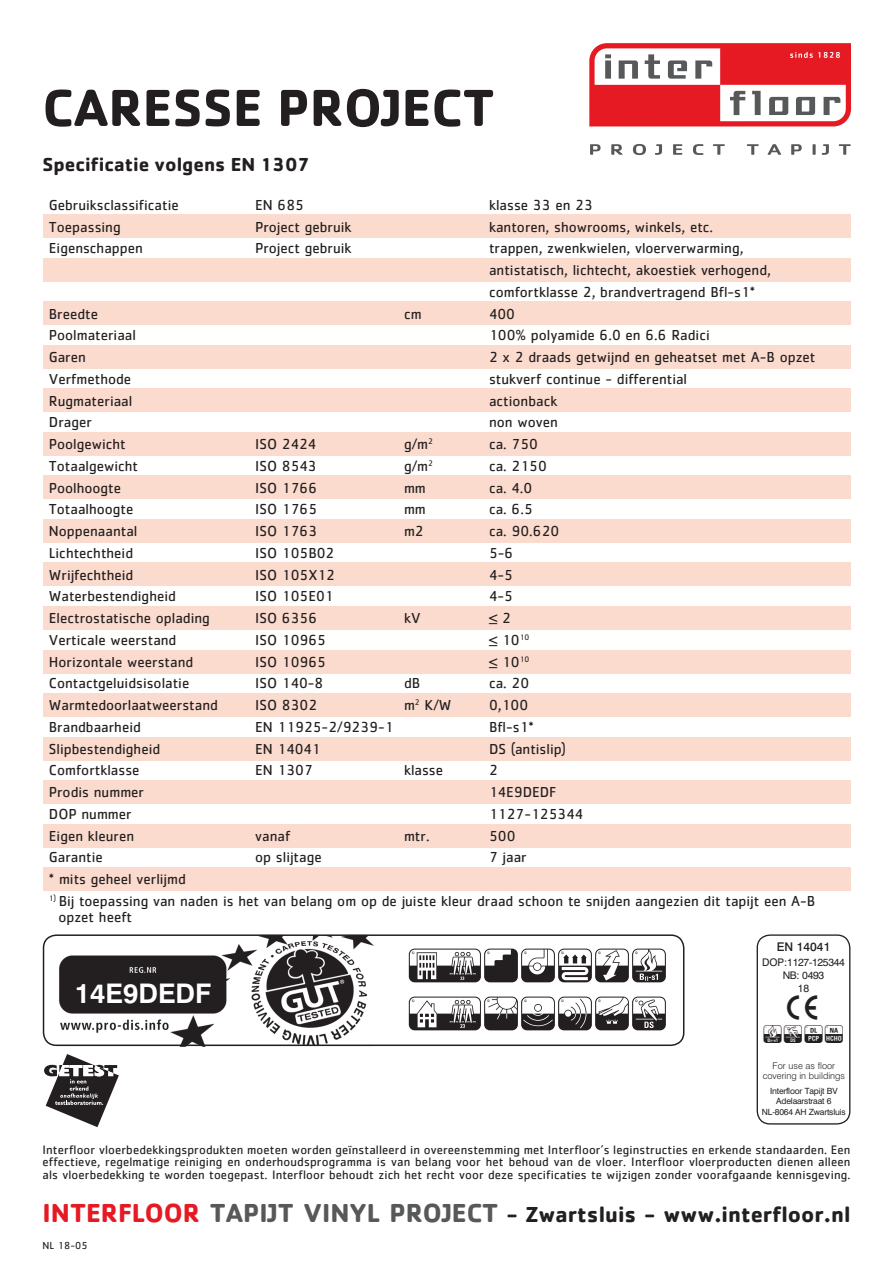
<style>
.page{position:relative;width:893px;height:1263px;background:#fff}
.page>*{position:absolute;margin:0;border:0;box-sizing:border-box;transform-origin:0 0}
.t1{font:67.5px "Floor Symbols II Covering Standard";color:#231f20}
.t2{font:700 54px "Cachet";color:#231f20}
.t3{font:700 27px "Swiss 721 BT";color:#fff}
.t4{font:700 22.5px "Cachet";color:#231f20}
.t5{font:700 19.5px "Cachet";color:#231f20}
.t6{font:15px/21.8px "Cachet";color:#231f20}
.t7{font:12.75px/12.8px "Cachet";letter-spacing:.01em;color:#231f20;text-align:justify}
.t8{font:500 12px "Swiss 721 BT";color:#231f20}
.t9{font:10.5px/13.2px "Swiss 721 BT";letter-spacing:-.03em;color:#231f20;text-align:center}
.t10{font:10.5px "Cachet";color:#231f20}
.t11{font:300 9.15px/9.9px "Swiss 721 BT";color:#231f20;text-align:center}
.t12{font:8.55px/10.5px "Swiss 721 BT";letter-spacing:-.02em;color:#231f20;text-align:center}
.s1{font-size:27px;color:#e51a23}
.s2{font-size:27px;color:#57585a}
</style>
<div class="page">
<div style="left:43px;top:215px;width:807px;height:23px;background:#fbdbcd"></div>
<div style="left:43px;top:258px;width:807px;height:24px;background:#fbdbcd"></div>
<div style="left:43px;top:302px;width:807px;height:23px;background:#fbdbcd"></div>
<div style="left:43px;top:345px;width:807px;height:24px;background:#fbdbcd"></div>
<div style="left:43px;top:389px;width:807px;height:23px;background:#fbdbcd"></div>
<div style="left:43px;top:432px;width:807px;height:24px;background:#fbdbcd"></div>
<div style="left:43px;top:476px;width:807px;height:23px;background:#fbdbcd"></div>
<div style="left:43px;top:519px;width:807px;height:24px;background:#fbdbcd"></div>
<div style="left:43px;top:563px;width:807px;height:23px;background:#fbdbcd"></div>
<div style="left:43px;top:606px;width:807px;height:24px;background:#fbdbcd"></div>
<div style="left:43px;top:650px;width:807px;height:23px;background:#fbdbcd"></div>
<div style="left:43px;top:693px;width:807px;height:24px;background:#fbdbcd"></div>
<div style="left:43px;top:737px;width:807px;height:23px;background:#fbdbcd"></div>
<div style="left:43px;top:780px;width:807px;height:24px;background:#fbdbcd"></div>
<div style="left:43px;top:824px;width:807px;height:23px;background:#fbdbcd"></div>
<div style="left:43px;top:867px;width:807px;height:24px;background:#fbdbcd"></div>
<svg style="left:589px;top:43px;width:262px;height:84px"></svg>
<svg style="left:590px;top:144px;width:11px;height:11px"></svg>
<svg style="left:611px;top:144px;width:12px;height:11px"></svg>
<svg style="left:633px;top:144px;width:13px;height:11px"></svg>
<svg style="left:655px;top:144px;width:7px;height:11px"></svg>
<svg style="left:673px;top:144px;width:9px;height:11px"></svg>
<svg style="left:693px;top:144px;width:10px;height:11px"></svg>
<svg style="left:713px;top:144px;width:12px;height:11px"></svg>
<svg style="left:747px;top:144px;width:12px;height:11px"></svg>
<svg style="left:768px;top:144px;width:13px;height:11px"></svg>
<svg style="left:791px;top:144px;width:11px;height:11px"></svg>
<svg style="left:813px;top:144px;width:3px;height:11px"></svg>
<svg style="left:822px;top:144px;width:7px;height:11px"></svg>
<svg style="left:839px;top:144px;width:12px;height:11px"></svg>
<svg style="left:44px;top:1054px;width:75px;height:73px"></svg>
<img style="left:59px;top:937px;width:315px;height:106px">
<div style="left:43px;top:934px;width:641px;height:112px;border:2px solid #231f20;border-radius:13px"></div>
<div style="left:67px;top:981px;width:152px;height:23px;background:#231f20"></div>
<div style="left:757px;top:934px;width:93px;height:190px;border:1px solid #231f20;border-radius:13px"></div>
<h2 class="t2" style="left:43px;top:73px;width:454px">CARESSE PROJECT</h2>
<h3 class="t5" style="left:43px;top:152px;width:269px">Specificatie volgens EN 1307</h3>
<p class="t6" style="left:49px;top:194px;width:131px">Gebruiksclassificatie</p>
<p class="t6" style="left:255px;top:194px;width:50px">EN 685</p>
<p class="t6" style="left:489px;top:194px;width:105px">klasse 33 en 23</p>
<p class="t6" style="left:49px;top:215px;width:73px">Toepassing</p>
<p class="t6" style="left:255px;top:215px;width:98px">Project gebruik</p>
<p class="t6" style="left:489px;top:215px;width:226px">kantoren, showrooms, winkels, etc.</p>
<p class="t6" style="left:49px;top:237px;width:96px">Eigenschappen</p>
<p class="t6" style="left:255px;top:237px;width:98px">Project gebruik</p>
<p class="t6" style="left:489px;top:237px;width:283px">trappen, zwenkwielen, vloerverwarming, antistatisch, lichtecht, akoestiek verhogend, comfortklasse 2, brandvertragend Bfl-s1*</p>
<p class="t6" style="left:49px;top:302px;width:51px">Breedte</p>
<p class="t6" style="left:404px;top:302px;width:19px">cm</p>
<p class="t6" style="left:489px;top:302px;width:27px">400</p>
<p class="t6" style="left:49px;top:324px;width:89px">Poolmateriaal</p>
<p class="t6" style="left:489px;top:324px;width:222px">100% polyamide 6.0 en 6.6 Radici</p>
<p class="t6" style="left:49px;top:346px;width:39px">Garen</p>
<p class="t6" style="left:489px;top:346px;width:328px">2 x 2 draads getwijnd en geheatset met A-B opzet</p>
<p class="t6" style="left:49px;top:368px;width:84px">Verfmethode</p>
<p class="t6" style="left:489px;top:368px;width:200px">stukverf continue - differential</p>
<p class="t6" style="left:49px;top:389px;width:85px">Rugmateriaal</p>
<p class="t6" style="left:489px;top:389px;width:70px">actionback</p>
<p class="t6" style="left:49px;top:411px;width:44px">Drager</p>
<p class="t6" style="left:489px;top:411px;width:70px">non woven</p>
<p class="t6" style="left:49px;top:433px;width:78px">Poolgewicht</p>
<p class="t6" style="left:255px;top:433px;width:63px">ISO 2424</p>
<p class="t6" style="left:404px;top:433px;width:31px">g/m<sup>2</sup></p>
<p class="t6" style="left:489px;top:433px;width:51px">ca. 750</p>
<p class="t6" style="left:49px;top:455px;width:91px">Totaalgewicht</p>
<p class="t6" style="left:255px;top:455px;width:63px">ISO 8543</p>
<p class="t6" style="left:404px;top:455px;width:31px">g/m<sup>2</sup></p>
<p class="t6" style="left:489px;top:455px;width:59px">ca. 2150</p>
<p class="t6" style="left:49px;top:476px;width:74px">Poolhoogte</p>
<p class="t6" style="left:255px;top:476px;width:63px">ISO 1766</p>
<p class="t6" style="left:404px;top:476px;width:23px">mm</p>
<p class="t6" style="left:489px;top:476px;width:45px">ca. 4.0</p>
<p class="t6" style="left:49px;top:498px;width:86px">Totaalhoogte</p>
<p class="t6" style="left:255px;top:498px;width:63px">ISO 1765</p>
<p class="t6" style="left:404px;top:498px;width:23px">mm</p>
<p class="t6" style="left:489px;top:498px;width:45px">ca. 6.5</p>
<p class="t6" style="left:49px;top:520px;width:90px">Noppenaantal</p>
<p class="t6" style="left:255px;top:520px;width:63px">ISO 1763</p>
<p class="t6" style="left:404px;top:520px;width:21px">m2</p>
<p class="t6" style="left:489px;top:520px;width:72px">ca. 90.620</p>
<p class="t6" style="left:49px;top:542px;width:86px">Lichtechtheid</p>
<p class="t6" style="left:255px;top:542px;width:81px">ISO 105B02</p>
<p class="t6" style="left:489px;top:542px;width:26px">5-6</p>
<p class="t6" style="left:49px;top:563px;width:86px">Wrijfechtheid</p>
<p class="t6" style="left:255px;top:563px;width:81px">ISO 105X12</p>
<p class="t6" style="left:489px;top:563px;width:25px">4-5</p>
<p class="t6" style="left:49px;top:585px;width:129px">Waterbestendigheid</p>
<p class="t6" style="left:255px;top:585px;width:80px">ISO 105E01</p>
<p class="t6" style="left:489px;top:585px;width:25px">4-5</p>
<p class="t6" style="left:49px;top:607px;width:163px">Electrostatische oplading</p>
<p class="t6" style="left:255px;top:607px;width:63px">ISO 6356</p>
<p class="t6" style="left:404px;top:607px;width:18px">kV</p>
<p class="t6" style="left:489px;top:607px;width:23px">≤ 2</p>
<p class="t6" style="left:49px;top:629px;width:129px">Verticale weerstand</p>
<p class="t6" style="left:255px;top:629px;width:72px">ISO 10965</p>
<p class="t6" style="left:489px;top:629px;width:42px">≤ 10<sup>10</sup></p>
<p class="t6" style="left:49px;top:650px;width:146px">Horizontale weerstand</p>
<p class="t6" style="left:255px;top:650px;width:72px">ISO 10965</p>
<p class="t6" style="left:489px;top:650px;width:42px">≤ 10<sup>10</sup></p>
<p class="t6" style="left:49px;top:672px;width:142px">Contactgeluidsisolatie</p>
<p class="t6" style="left:255px;top:672px;width:70px">ISO 140-8</p>
<p class="t6" style="left:404px;top:672px;width:18px">dB</p>
<p class="t6" style="left:489px;top:672px;width:42px">ca. 20</p>
<p class="t6" style="left:49px;top:694px;width:171px">Warmtedoorlaatweerstand</p>
<p class="t6" style="left:255px;top:694px;width:63px">ISO 8302</p>
<p class="t6" style="left:404px;top:694px;width:49px">m<sup>2</sup> K/W</p>
<p class="t6" style="left:489px;top:694px;width:41px">0,100</p>
<p class="t6" style="left:49px;top:716px;width:93px">Brandbaarheid</p>
<p class="t6" style="left:255px;top:716px;width:140px">EN 11925-2/9239-1</p>
<p class="t6" style="left:489px;top:716px;width:46px">Bfl-s1*</p>
<p class="t6" style="left:49px;top:737px;width:113px">Slipbestendigheid</p>
<p class="t6" style="left:255px;top:737px;width:67px">EN 14041</p>
<p class="t6" style="left:489px;top:737px;width:78px">DS (antislip)</p>
<p class="t6" style="left:49px;top:759px;width:92px">Comfortklasse</p>
<p class="t6" style="left:255px;top:759px;width:59px">EN 1307</p>
<p class="t6" style="left:404px;top:759px;width:41px">klasse</p>
<p class="t6" style="left:489px;top:759px;width:10px">2</p>
<p class="t6" style="left:49px;top:781px;width:97px">Prodis nummer</p>
<p class="t6" style="left:489px;top:781px;width:69px">14E9DEDF</p>
<p class="t6" style="left:49px;top:803px;width:84px">DOP nummer</p>
<p class="t6" style="left:489px;top:803px;width:95px">1127-125344</p>
<p class="t6" style="left:49px;top:824px;width:87px">Eigen kleuren</p>
<p class="t6" style="left:255px;top:824px;width:37px">vanaf</p>
<p class="t6" style="left:404px;top:824px;width:27px">mtr.</p>
<p class="t6" style="left:489px;top:824px;width:28px">500</p>
<p class="t6" style="left:49px;top:846px;width:55px">Garantie</p>
<p class="t6" style="left:255px;top:846px;width:68px">op slijtage</p>
<p class="t6" style="left:489px;top:846px;width:39px">7 jaar</p>
<p class="t6" style="left:49px;top:868px;width:138px">* mits geheel verlijmd</p>
<p class="t6" style="left:58px;top:892px;width:758px;line-height:16.5px;text-indent:-10px"><sup>1)</sup> Bij toepassing van naden is het van belang om op de juiste kleur draad schoon te snijden aangezien dit tapijt een A-B opzet heeft</p>
<h3 class="t3" style="left:75px;top:977px;width:138px">14E9DEDF</h3>
<h1 class="t1" style="left:519px;top:967px;width:114px">▲❑●</h1>
<p class="t8" style="left:777px;top:940px;width:55px">EN 14041</p>
<p class="t9" style="left:762px;top:955px;width:85px">DOP:1127-125344<br>NB: 0493<br>18</p>
<p class="t11" style="left:763px;top:1060px;width:84px">For use as floor covering in buildings</p>
<p class="t12" style="left:762px;top:1085px;width:85px">Interfloor Tapijt BV<br>Adelaarstraat 6<br>NL-8064 AH Zwartsluis</p>
<p class="t7" style="left:43px;top:1143px;width:809px">Interfloor vloerbedekkingsprodukten moeten worden geïnstalleerd in overeenstemming met Interfloor’s leginstructies en erkende standaarden. Een effectieve, regelmatige reiniging en onderhoudsprogramma is van belang voor het behoud van de vloer. Interfloor vloerproducten dienen alleen als vloerbedekking te worden toegepast. Interfloor behoudt zich het recht voor deze specificaties te wijzigen zonder voorafgaande kennisgeving.</p>
<h3 class="t4" style="left:43px;top:1200px;width:809px"><span class="s1">INTERFLOOR</span> <span class="s2">TAPIJT VINYL PROJECT</span> - Zwartsluis - www.interfloor.nl</h3>
<p class="t10" style="left:43px;top:1239px;width:47px">NL 18-05</p>
</div>
